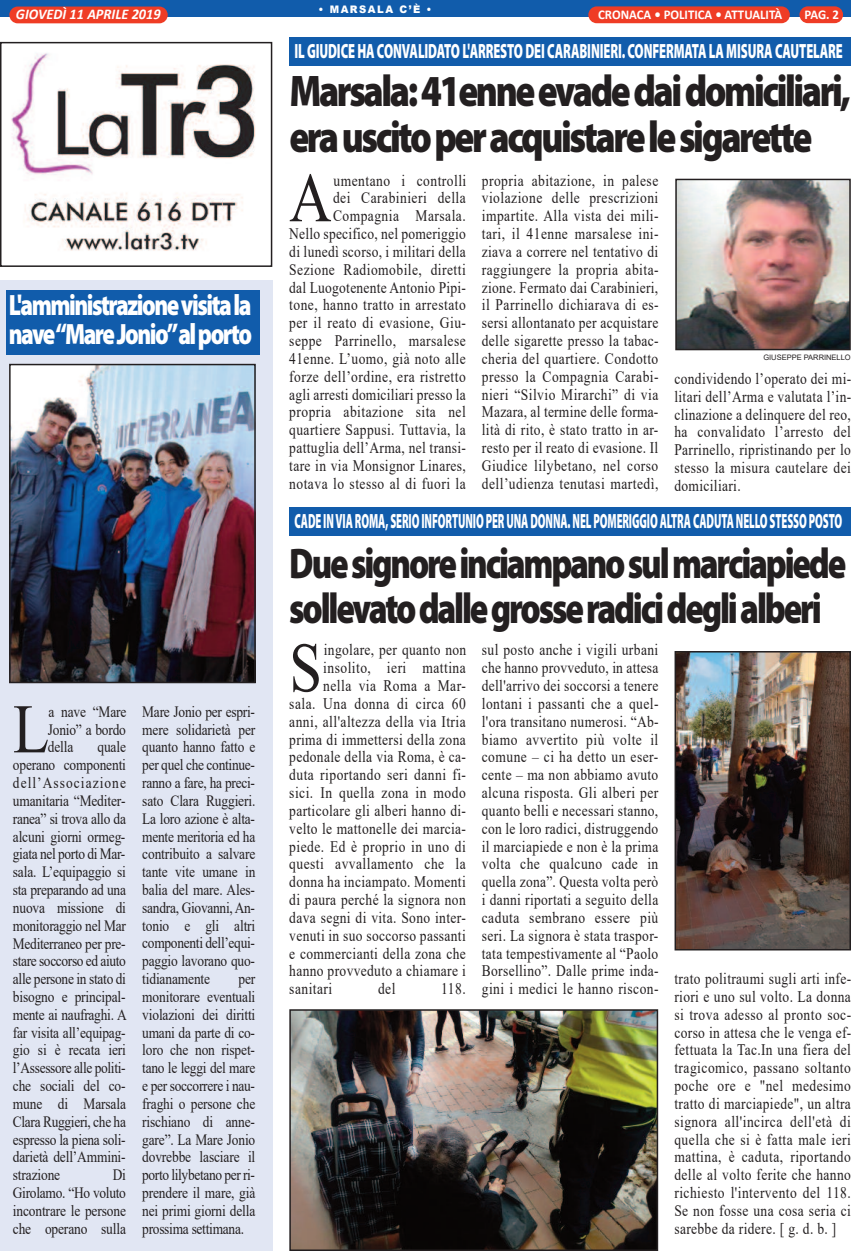
<style>
.page{position:relative;width:851px;height:1251px;background:#fff}
.page>*{position:absolute;margin:0;border:0;box-sizing:border-box;transform-origin:0 0}
.t1{font:69.9px "Times New Roman";color:#231f20;scale:.84 1}
.t2{font:69.6px "Times New Roman";color:#231f20;scale:.85 1}
.t3{font:900 44.4px/46.3px "Myriad Pro";letter-spacing:-.065em;color:#231f20;scale:.83 1}
.t4{font:900 43.05px/44.8px "Myriad Pro";letter-spacing:-.065em;color:#231f20;scale:.8 1}
.t5{font:900 29.4px/29.2px "Myriad Pro";letter-spacing:-.065em;color:#fff;scale:.79 1}
.t6{font:900 20.7px "Myriad Pro";letter-spacing:-.01em;color:#fff;scale:.52 1}
.t7{font:900 20.7px "Myriad Pro";letter-spacing:-.01em;color:#fff;scale:.61 1}
.t8{font:16.05px/17.9px "Times New Roman";letter-spacing:.03em;color:#231f20;text-align:justify;scale:.84 1}
.t9{font:15.75px/17.9px "Times New Roman";letter-spacing:-.01em;color:#231f20;text-align:justify;scale:.85 1}
.t10{font:italic 700 14.85px "Calibri";color:#fff;scale:.96 1}
.t11{font:700 13.35px "Calibri";color:#fff;scale:.96 1}
.t12{font:900 10.35px "Arial";letter-spacing:.15em;color:#fff;scale:.96 1}
.t13{font:7.5px "Arial";color:#231f20}
</style>
<div class="page">
<div style="left:0;top:0;width:850px;height:17px;background:#115cab"></div>
<div style="left:799px;top:6px;width:43px;height:17px;background:#ef3c25;border-radius:8px"></div>
<div style="left:588px;top:6px;width:201px;height:17px;background:#ef3c25;border-radius:8px"></div>
<div style="left:9px;top:7px;width:159px;height:16px;background:#ef3c25;border-radius:8px"></div>
<img style="left:11px;top:53px;width:245px;height:198px">
<div style="left:0;top:42px;width:272px;height:225px;border:2px solid #231f20"></div>
<div style="left:289px;top:37px;width:561px;height:29px;background:#115cab"></div>
<div style="left:289px;top:507px;width:561px;height:28px;background:#115cab"></div>
<img style="left:678px;top:182px;width:169px;height:165px">
<div style="left:675px;top:179px;width:175px;height:171px;border:2px solid #231f20"></div>
<div style="left:0;top:280px;width:272px;height:970px;background:#e1e6f3"></div>
<div style="left:6px;top:290px;width:253px;height:64px;background:#115cab"></div>
<img style="left:12px;top:367px;width:241px;height:313px">
<div style="left:9px;top:364px;width:247px;height:319px;border:2px solid #231f20"></div>
<img style="left:677px;top:654px;width:170px;height:293px">
<div style="left:674px;top:651px;width:176px;height:299px;border:2px solid #231f20"></div>
<img style="left:292px;top:1012px;width:363px;height:235px">
<div style="left:289px;top:1009px;width:369px;height:241px;border:2px solid #231f20"></div>
<p class="t12" style="left:318px;top:2px;width:119px">• MARSALA C’È •</p>
<p class="t10" style="left:16px;top:8px;width:152px">GIOVEDÌ 11 APRILE 2019</p>
<p class="t11" style="left:598px;top:9px;width:193px">CRONACA • POLITICA • ATTUALITÀ</p>
<p class="t11" style="left:804px;top:9px;width:38px">PAG. 2</p>
<p class="t7" style="left:294px;top:43px;width:900px">IL GIUDICE HA CONVALIDATO L'ARRESTO DEI CARABINIERI. CONFERMATA LA MISURA CAUTELARE</p>
<h3 class="t5" style="left:9px;top:293px;width:309px">L'amministrazionevisitala nave“MareJonio”alporto</h3>
<h2 class="t2" style="left:13px;top:690px;width:44px">L</h2>
<p class="t9" style="left:48px;top:702px;width:94px">a nave “Mare Jonio” a bordo della</p>
<p class="t9" style="left:13px;top:738px;width:135px;text-indent:85px">quale operano componenti dell’Associazione umanitaria “Mediter&shy;ranea” si trova allo da alcuni giorni ormeg&shy;giata nel porto di Mar&shy;sala. L’equipaggio si sta preparando ad una nuova missione di monitoraggio nel Mar Mediterraneo per pre&shy;stare soccorso ed aiuto alle persone in stato di bisogno e principal&shy;mente ai naufraghi. A far visita all’equipag&shy;gio si è recata ieri l’Assessore alle politi&shy;che sociali del co&shy;mune di Marsala Clara Ruggieri, che ha espresso la piena soli&shy;darietà dell’Ammini&shy;strazione</p>
<p class="t9" style="left:13px;top:1165px;width:135px;text-indent:100px">Di Girolamo. “Ho voluto incontrare le persone che operano sulla</p>
<p class="t9" style="left:142px;top:702px;width:134px">Mare Jonio per espri&shy;mere solidarietà per quanto hanno fatto e per quel che continue&shy;ranno a fare, ha preci&shy;sato Clara Ruggieri.<br>La loro azione è alta&shy;mente meritoria ed ha contribuito a salvare tante vite umane in balia del mare. Ales&shy;sandra, Giovanni, An&shy;tonio e gli altri componenti dell’equi&shy;paggio lavorano quo&shy;tidianamente</p>
<p class="t9" style="left:142px;top:969px;width:135px;text-indent:96px">per monitorare eventuali violazioni dei diritti umani da parte di co&shy;loro che non rispet&shy;tano le leggi del mare e per soccorrere i nau&shy;fraghi o persone che rischiano di anne&shy;gare”. La Mare Jonio dovrebbe lasciare il porto lilybetano per ri&shy;prendere il mare, già nei primi giorni della prossima settimana.</p>
<h3 class="t3" style="left:289px;top:71px;width:678px">Marsala:41enneevadedaidomiciliari, erauscitoperacquistarelesigarette</h3>
<h1 class="t1" style="left:289px;top:159px;width:52px">A</h1>
<p class="t8" style="left:289px;top:171px;width:212px;text-align:right">umentano i controlli<br>dei Carabinieri della<br>Compagnia Marsala.<br>Nello specifico, nel pomeriggio di lunedì scorso, i militari della<br>Sezione Radiomobile, diretti dal Luogotenente Antonio Pipi&shy;tone, hanno tratto in arrestato per il reato di evasione, Giu&shy;seppe Parrinello, marsalese<br>41enne. L’uomo, già noto alle forze dell’ordine, era ristretto agli arresti domiciliari presso la propria abitazione sita nel quartiere Sappusi. Tuttavia, la pattuglia dell’Arma, nel transi&shy;tare in via Monsignor Linares, notava lo stesso al di fuori la</p>
<p class="t8" style="left:482px;top:171px;width:212px">propria abitazione, in palese violazione delle prescrizioni impartite. Alla vista dei mili&shy;tari, il 41enne marsalese ini&shy;ziava a correre nel tentativo di raggiungere la propria abita&shy;zione. Fermato dai Carabinieri, il Parrinello dichiarava di es&shy;sersi allontanato per acquistare delle sigarette presso la tabac&shy;cheria del quartiere. Condotto presso la Compagnia Carabi&shy;nieri “Silvio Mirarchi” di via Mazara, al termine delle forma&shy;lità di rito, è stato tratto in ar&shy;resto per il reato di evasione. Il Giudice lilybetano, nel corso dell’udienza tenutasi martedì,</p>
<p class="t13" style="left:763px;top:353px;width:89px">GIUSEPPE PARRINELLO</p>
<p class="t8" style="left:674px;top:369px;width:212px">condividendo l’operato dei mi&shy;litari dell’Arma e valutata l’in&shy;clinazione a delinquere del reo, ha convalidato l’arresto del Parrinello, ripristinando per lo stesso la misura cautelare dei domiciliari.</p>
<p class="t6" style="left:294px;top:513px;width:1055px">CADE INVIA ROMA, SERIO INFORTUNIO PER UNA DONNA. NEL POMERIGGIO ALTRA CADUTA NELLO STESSO POSTO</p>
<h3 class="t4" style="left:289px;top:544px;width:697px">Duesignoreinciampanosulmarciapiede sollevatodallegrosseradicideglialberi</h3>
<h1 class="t1" style="left:289px;top:628px;width:40px">S</h1>
<p class="t8" style="left:324px;top:641px;width:171px">ingolare, per quanto non</p>
<p class="t8" style="left:323px;top:658px;width:171px">insolito, ieri mattina</p>
<p class="t8" style="left:323px;top:676px;width:171px">nella via Roma a Mar-</p>
<p class="t8" style="left:289px;top:694px;width:211px">sala. Una donna di circa 60</p>
<p class="t8" style="left:289px;top:712px;width:211px">anni, all'altezza della via Itria</p>
<p class="t8" style="left:289px;top:730px;width:211px">prima di immettersi della zona</p>
<p class="t8" style="left:289px;top:748px;width:212px">pedonale della via Roma, è ca-</p>
<p class="t8" style="left:289px;top:765px;width:212px">duta riportando seri danni fi-</p>
<p class="t8" style="left:289px;top:783px;width:211px">sici. In quella zona in modo</p>
<p class="t8" style="left:289px;top:801px;width:212px">particolare gli alberi hanno di-</p>
<p class="t8" style="left:289px;top:819px;width:212px">velto le mattonelle dei marcia-</p>
<p class="t8" style="left:289px;top:837px;width:211px">piede. Ed è proprio in uno di</p>
<p class="t8" style="left:289px;top:854px;width:211px">questi avvallamento che la</p>
<p class="t8" style="left:289px;top:872px;width:211px">donna ha inciampato. Momenti</p>
<p class="t8" style="left:289px;top:890px;width:211px">di paura perché la signora non</p>
<p class="t8" style="left:289px;top:908px;width:212px">dava segni di vita. Sono inter-</p>
<p class="t8" style="left:289px;top:926px;width:211px">venuti in suo soccorso passanti</p>
<p class="t8" style="left:289px;top:944px;width:211px">e commercianti della zona che</p>
<p class="t8" style="left:289px;top:961px;width:211px">hanno provveduto a chiamare i</p>
<p class="t8" style="left:289px;top:979px;width:53px">sanitari</p>
<p class="t8" style="left:378px;top:979px;width:22px">del</p>
<p class="t8" style="left:441px;top:979px;width:31px">118.</p>
<p class="t8" style="left:482px;top:641px;width:212px">sul posto anche i vigili urbani che hanno provveduto, in attesa dell'arrivo dei soccorsi a tenere lontani i passanti che a quel&shy;l'ora transitano numerosi. “Ab&shy;biamo avvertito più volte il comune – ci ha detto un eser&shy;cente – ma non abbiamo avuto alcuna risposta. Gli alberi per quanto belli e necessari stanno, con le loro radici, distruggendo il marciapiede e non è la prima volta che qualcuno cade in quella zona”. Questa volta però i danni riportati a seguito della caduta sembrano essere più seri. La signora è stata traspor&shy;tata tempestivamente al “Paolo Borsellino”. Dalle prime inda&shy;gini i medici le hanno riscon-</p>
<p class="t8" style="left:674px;top:969px;width:212px">trato politraumi sugli arti infe&shy;riori e uno sul volto. La donna si trova adesso al pronto soc&shy;corso in attesa che le venga ef&shy;fettuata la Tac.In una fiera del tragicomico, passano soltanto poche ore e "nel medesimo tratto di marciapiede", un altra signora all'incirca dell'età di quella che si è fatta male ieri mattina, è caduta, riportando delle al volto ferite che hanno richiesto l'intervento del 118.<br>Se non fosse una cosa seria ci sarebbe da ridere. [ g. d. b. ]</p>
</div>
